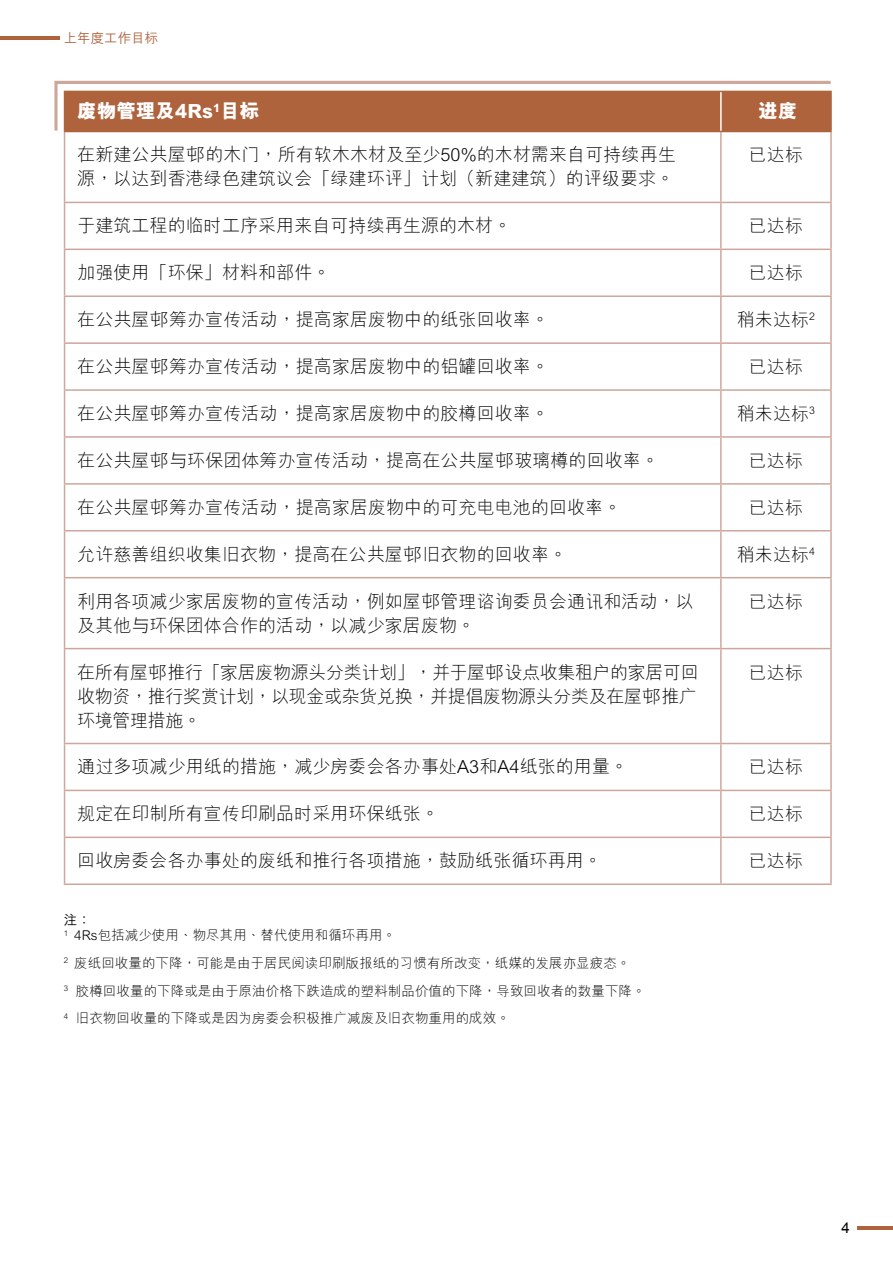
<style>
.page{position:relative;width:893px;height:1263px;background:#fff}
.page>*{position:absolute;margin:0;border:0;box-sizing:border-box;transform-origin:0 0}
.content2{font:800 19.5px "M Hei HKS";letter-spacing:.005em;color:#fff}
.content2-2{font:300 18px/24px "M Hei HKS";letter-spacing:.005em;color:#000}
.t1{font:15px "Arial";color:#000}
.content2-3{font:300 13.5px "M Hei HKS";letter-spacing:.005em;color:#000}
.t2{font:500 13.5px "M Hei HKS";color:#ae633d}
.content2-4{font:500 13.5px "M Hei HKS";color:#000}
.s1{font-family:"M Hei HK"}
</style>
<div class="page">
<hr style="left:0;top:37px;width:60px;height:3px;background:#ae633d">
<hr style="left:857px;top:1226px;width:36px;height:3px;background:#ae633d">
<svg style="left:54px;top:81px;width:777px;height:50px;background:#bb7d5e"></svg>
<hr style="left:64px;top:132px;width:1px;height:70px;background:#cda79b">
<hr style="left:720px;top:132px;width:2px;height:70px;background:#cda79b">
<hr style="left:830px;top:132px;width:2px;height:70px;background:#cda79b">
<hr style="left:64px;top:203px;width:1px;height:46px;background:#cda79b">
<hr style="left:720px;top:203px;width:2px;height:46px;background:#cda79b">
<hr style="left:830px;top:203px;width:2px;height:46px;background:#cda79b">
<hr style="left:64px;top:250px;width:1px;height:45px;background:#cda79b">
<hr style="left:720px;top:250px;width:2px;height:45px;background:#cda79b">
<hr style="left:830px;top:250px;width:2px;height:45px;background:#cda79b">
<hr style="left:64px;top:297px;width:1px;height:45px;background:#cda79b">
<hr style="left:720px;top:297px;width:2px;height:45px;background:#cda79b">
<hr style="left:830px;top:297px;width:2px;height:45px;background:#cda79b">
<hr style="left:64px;top:342px;width:657px;height:2px;background:#cda79b">
<hr style="left:64px;top:344px;width:1px;height:45px;background:#cda79b">
<hr style="left:721px;top:342px;width:111px;height:2px;background:#cda79b">
<hr style="left:720px;top:344px;width:2px;height:45px;background:#cda79b">
<hr style="left:830px;top:344px;width:2px;height:45px;background:#cda79b">
<hr style="left:64px;top:389px;width:657px;height:2px;background:#cda79b">
<hr style="left:64px;top:391px;width:1px;height:45px;background:#cda79b">
<hr style="left:721px;top:389px;width:111px;height:2px;background:#cda79b">
<hr style="left:720px;top:391px;width:2px;height:45px;background:#cda79b">
<hr style="left:830px;top:391px;width:2px;height:45px;background:#cda79b">
<hr style="left:64px;top:436px;width:657px;height:2px;background:#cda79b">
<hr style="left:64px;top:438px;width:1px;height:45px;background:#cda79b">
<hr style="left:721px;top:436px;width:111px;height:2px;background:#cda79b">
<hr style="left:720px;top:438px;width:2px;height:45px;background:#cda79b">
<hr style="left:830px;top:438px;width:2px;height:45px;background:#cda79b">
<hr style="left:64px;top:483px;width:657px;height:2px;background:#cda79b">
<hr style="left:64px;top:485px;width:1px;height:45px;background:#cda79b">
<hr style="left:721px;top:483px;width:111px;height:2px;background:#cda79b">
<hr style="left:720px;top:485px;width:2px;height:45px;background:#cda79b">
<hr style="left:830px;top:485px;width:2px;height:45px;background:#cda79b">
<hr style="left:64px;top:530px;width:657px;height:1px;background:#cda79b">
<hr style="left:64px;top:531px;width:1px;height:46px;background:#cda79b">
<hr style="left:721px;top:530px;width:111px;height:1px;background:#cda79b">
<hr style="left:720px;top:531px;width:2px;height:46px;background:#cda79b">
<hr style="left:830px;top:531px;width:2px;height:46px;background:#cda79b">
<hr style="left:64px;top:577px;width:657px;height:1px;background:#cda79b">
<hr style="left:64px;top:578px;width:1px;height:70px;background:#cda79b">
<hr style="left:721px;top:577px;width:111px;height:1px;background:#cda79b">
<hr style="left:720px;top:578px;width:2px;height:70px;background:#cda79b">
<hr style="left:830px;top:578px;width:2px;height:70px;background:#cda79b">
<hr style="left:64px;top:648px;width:657px;height:1px;background:#cda79b">
<hr style="left:64px;top:649px;width:1px;height:94px;background:#cda79b">
<hr style="left:721px;top:648px;width:111px;height:1px;background:#cda79b">
<hr style="left:720px;top:649px;width:2px;height:94px;background:#cda79b">
<hr style="left:830px;top:649px;width:2px;height:94px;background:#cda79b">
<hr style="left:64px;top:743px;width:657px;height:1px;background:#cda79b">
<hr style="left:64px;top:744px;width:1px;height:46px;background:#cda79b">
<hr style="left:721px;top:743px;width:111px;height:1px;background:#cda79b">
<hr style="left:720px;top:744px;width:2px;height:46px;background:#cda79b">
<hr style="left:830px;top:744px;width:2px;height:46px;background:#cda79b">
<hr style="left:64px;top:790px;width:657px;height:1px;background:#cda79b">
<hr style="left:64px;top:791px;width:1px;height:45px;background:#cda79b">
<hr style="left:721px;top:790px;width:111px;height:1px;background:#cda79b">
<hr style="left:720px;top:791px;width:2px;height:45px;background:#cda79b">
<hr style="left:830px;top:791px;width:2px;height:45px;background:#cda79b">
<hr style="left:64px;top:836px;width:657px;height:2px;background:#cda79b">
<hr style="left:64px;top:838px;width:1px;height:45px;background:#cda79b">
<hr style="left:721px;top:836px;width:111px;height:2px;background:#cda79b">
<hr style="left:720px;top:838px;width:2px;height:45px;background:#cda79b">
<hr style="left:830px;top:838px;width:2px;height:45px;background:#cda79b">
<hr style="left:64px;top:883px;width:657px;height:2px;background:#cda79b">
<hr style="left:721px;top:883px;width:111px;height:2px;background:#cda79b">
<hr style="left:64px;top:295px;width:657px;height:2px;background:#cda79b">
<hr style="left:721px;top:295px;width:111px;height:2px;background:#cda79b">
<hr style="left:64px;top:202px;width:657px;height:1px;background:#cda79b">
<hr style="left:721px;top:202px;width:111px;height:1px;background:#cda79b">
<hr style="left:64px;top:249px;width:657px;height:1px;background:#cda79b">
<hr style="left:721px;top:249px;width:111px;height:1px;background:#cda79b">
<hr style="left:64px;top:91px;width:657px;height:1px;background:#ae633b">
<hr style="left:64px;top:92px;width:1px;height:39px;background:#ae633b">
<hr style="left:721px;top:91px;width:111px;height:1px;background:#ae633b">
<hr style="left:830px;top:92px;width:2px;height:39px;background:#ae633b">
<hr style="left:64px;top:131px;width:657px;height:1px;background:#ae633b">
<hr style="left:721px;top:131px;width:111px;height:1px;background:#ae633b">
<hr style="left:720px;top:92px;width:2px;height:39px;background:#fff">
<p class="t2" style="left:64px;top:28px;width:96px">上年度工作目標</p>
<p class="content2" style="left:77px;top:98px;width:184px">廢物管理及4Rs<sup>1</sup>目標</p>
<p class="content2" style="left:758px;top:98px;width:41px">進度</p>
<p class="content2-2" style="left:77px;top:142px;width:600px">在新建公共屋<span class="s1">邨</span>的木門，所有軟木木材及至少50%的木材需來自可持續再生源，以達到香港綠色建築議會「綠建環評」計劃（新建建築）的評級要求。</p>
<p class="content2-2" style="left:749px;top:142px;width:56px">已達標</p>
<p class="content2-2" style="left:77px;top:213px;width:436px">於建築工程的臨時工序採用來自可持續再生源的木材。</p>
<p class="content2-2" style="left:749px;top:213px;width:56px">已達標</p>
<p class="content2-2" style="left:77px;top:260px;width:255px">加強使用「環保」材料和部件。</p>
<p class="content2-2" style="left:749px;top:260px;width:56px">已達標</p>
<p class="content2-2" style="left:77px;top:307px;width:473px">在公共屋<span class="s1">邨</span>籌辦宣傳活動，提高家居廢物中的紙張回收率。</p>
<p class="content2-2" style="left:737px;top:307px;width:80px">稍未達標<sup>2</sup></p>
<p class="content2-2" style="left:77px;top:354px;width:473px">在公共屋<span class="s1">邨</span>籌辦宣傳活動，提高家居廢物中的鋁罐回收率。</p>
<p class="content2-2" style="left:749px;top:354px;width:56px">已達標</p>
<p class="content2-2" style="left:77px;top:401px;width:473px">在公共屋<span class="s1">邨</span>籌辦宣傳活動，提高家居廢物中的膠樽回收率。</p>
<p class="content2-2" style="left:737px;top:401px;width:80px">稍未達標<sup>3</sup></p>
<p class="content2-2" style="left:77px;top:448px;width:583px">在公共屋<span class="s1">邨</span>與環保團體籌辦宣傳活動，提高在公共屋<span class="s1">邨</span>玻璃樽的回收率。</p>
<p class="content2-2" style="left:749px;top:448px;width:56px">已達標</p>
<p class="content2-2" style="left:77px;top:494px;width:546px">在公共屋<span class="s1">邨</span>籌辦宣傳活動，提高家居廢物中的可充電電池的回收率。</p>
<p class="content2-2" style="left:749px;top:494px;width:56px">已達標</p>
<p class="content2-2" style="left:77px;top:541px;width:491px">允許慈善組織收集舊衣物，提高在公共屋<span class="s1">邨</span>舊衣物的回收率。</p>
<p class="content2-2" style="left:737px;top:541px;width:80px">稍未達標<sup>4</sup></p>
<p class="content2-2" style="left:77px;top:588px;width:618px">利用各項減少家居廢物的宣傳活動，例如屋<span class="s1">邨</span>管理諮詢委員會通訊和活動，以及其他與環保團體合作的活動，以減少家居廢物。</p>
<p class="content2-2" style="left:749px;top:588px;width:56px">已達標</p>
<p class="content2-2" style="left:77px;top:659px;width:623px;text-align:justify">在所有屋<span class="s1">邨</span>推行「家居廢物源頭分類計劃」，並於屋<span class="s1">邨</span>設點收集租戶的家居可回收物資，推行獎賞計劃，以現金或雜貨兌換，並提倡廢物源頭分類及在屋<span class="s1">邨</span>推廣環境管理措施。</p>
<p class="content2-2" style="left:749px;top:659px;width:56px">已達標</p>
<p class="content2-2" style="left:77px;top:754px;width:552px">通過多項減少用紙的措施，減少房委會各辦事處A3和A4紙張的用量。</p>
<p class="content2-2" style="left:749px;top:754px;width:56px">已達標</p>
<p class="content2-2" style="left:77px;top:801px;width:363px">規定在印製所有宣傳印刷品時採用環保紙張。</p>
<p class="content2-2" style="left:749px;top:801px;width:56px">已達標</p>
<p class="content2-2" style="left:77px;top:848px;width:526px">回收房委會各辦事處的廢紙和推行各項措施，鼓勵紙張循環再用。</p>
<p class="content2-2" style="left:749px;top:848px;width:56px">已達標</p>
<p class="content2-4" style="left:64px;top:910px;width:29px">註：</p>
<p class="content2-3" style="left:64px;top:925px;width:334px"><sup>1</sup> 4Rs包括減少使用、物盡其用、替代使用和循環再用。</p>
<p class="content2-3" style="left:64px;top:953px;width:568px"><sup>2</sup> 廢紙回收量的下降，可能是由於居民閱讀印刷版報紙的習慣有所改變，紙媒的發展亦顯疲態。</p>
<p class="content2-3" style="left:64px;top:981px;width:583px"><sup>3</sup> 膠樽回收量的下降或是由於原油價格下跌造成的塑料製品價值的下降，導致回收者的數量下降。</p>
<p class="content2-3" style="left:64px;top:1009px;width:448px"><sup>4</sup> 舊衣物回收量的下降或是因為房委會積極推廣減廢及舊衣物重用的成效。</p>
<p class="t1" style="left:841px;top:1217px;width:10px">4</p>
</div>
